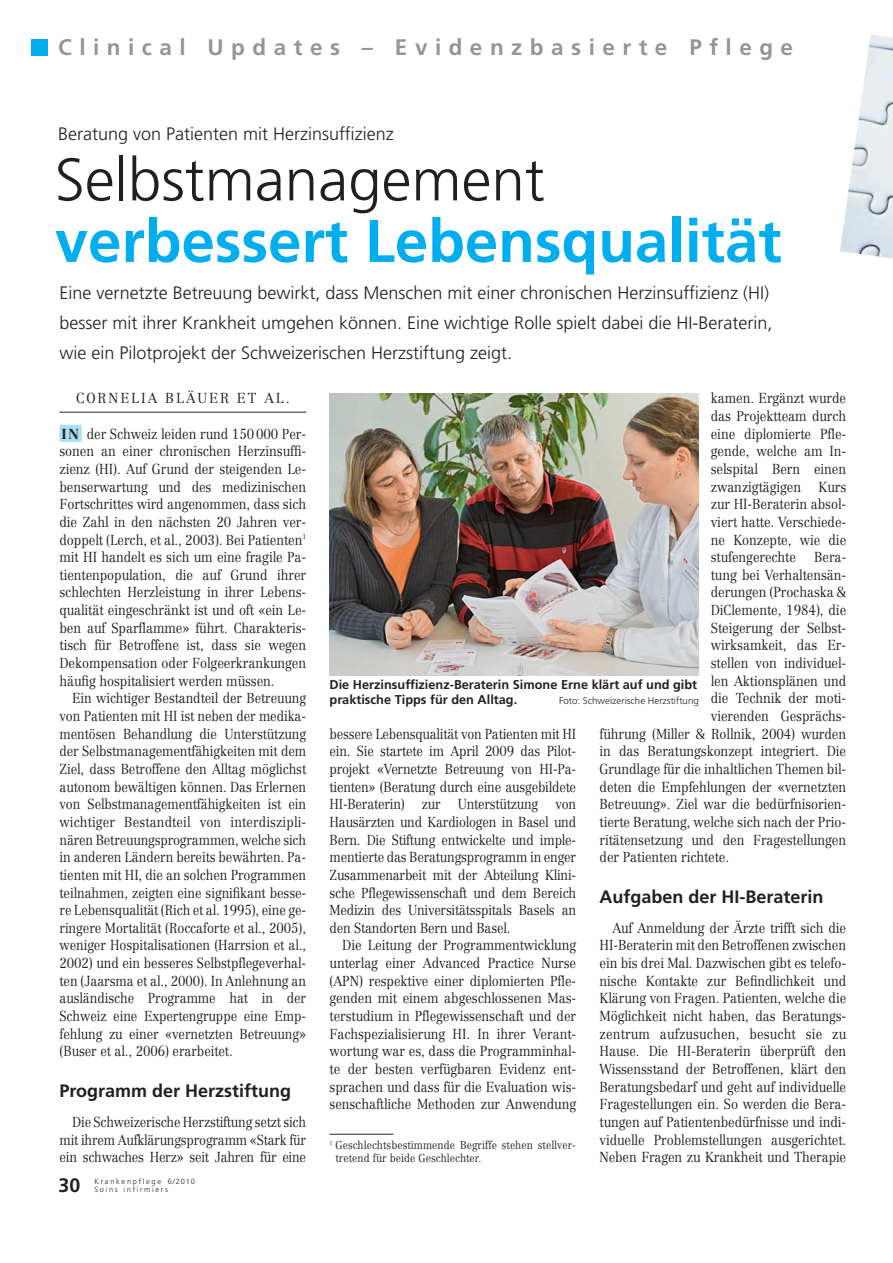
<style>
.page{position:relative;width:893px;height:1263px;background:#fff}
.page>*{position:absolute;margin:0;border:0;box-sizing:border-box;transform-origin:0 0}
.t1{font:700 60px "Frutiger";color:#00aeef}
.t2{font:300 60px "Frutiger";color:#231f20}
.t3{font:700 22.5px "Frutiger";letter-spacing:.335em;color:#939598}
.t4{font:700 19.5px "Frutiger";color:#231f20}
.t5{font:300 18px/30px "Frutiger";color:#231f20}
.t6{font:700 18px "Frutiger";color:#231f20}
.t7{font:300 14.25px/17.7px "Centennial";letter-spacing:-.005em;color:#231f20;text-align:justify;scale:.89 1}
.t8{font:300 14.25px/17.7px "Centennial";letter-spacing:-.005em;color:#231f20;text-align:justify;scale:.88 1}
.t9{font:300 14.25px "Centennial";letter-spacing:.15em;color:#231f20;scale:.94 1}
.t10{font:700 12.75px/15px "Frutiger";color:#231f20}
.t11{font:300 11.25px/12.8px "Centennial";letter-spacing:.01em;color:#231f20;scale:.89 1}
.t12{font:300 9.75px "Frutiger";color:#231f20}
.t13{font:300 7.5px/8.2px "Frutiger";letter-spacing:.22em;color:#231f20}
.s1{font-weight:700;color:#aae0f9}
</style>
<div class="page">
<div style="left:32px;top:39px;width:16px;height:16px;background:#00aeef"></div>
<hr style="left:60px;top:412px;width:246px;height:1px;background:#231f20">
<div style="left:60px;top:425px;width:22px;height:17px;background:#aae0f9"></div>
<img style="left:840px;top:35px;width:53px;height:224px">
<hr style="left:330px;top:1134px;width:63px;height:1px;background:#231f20">
<img style="left:330px;top:393px;width:369px;height:282px">
<h2 class="t3" style="left:58px;top:38px;width:736px">Clinical Updates – Evidenzbasierte Pflege</h2>
<p class="t5" style="left:58px;top:120px;width:337px">Beratung von Patienten mit Herzinsuffizienz</p>
<h1 class="t2" style="left:55px;top:155px;width:492px">Selbstmanagement</h1>
<h1 class="t1" style="left:55px;top:217px;width:728px">verbessert Lebensqualität</h1>
<p class="t5" style="left:60px;top:279px;width:714px">Eine vernetzte Betreuung bewirkt, dass Menschen mit einer chronischen Herzinsuffizienz (HI) besser mit ihrer Krankheit umgehen können. Eine wichtige Rolle spielt dabei die HI-Beraterin, wie ein Pilotprojekt der Schweizerischen Herzstiftung zeigt.</p>
<p class="t9" style="left:76px;top:393px;width:229px">CORNELIA BLÄUER ET AL.</p>
<p class="t7" style="left:60px;top:426px;width:279px"><span class="s1">IN</span> der Schweiz leiden rund 150000 Per&shy;sonen an einer chronischen Herzinsuffi&shy;zienz (HI). Auf Grund der steigenden Le&shy;benserwartung und des medizinischen Fortschrittes wird angenommen, dass sich die Zahl in den nächsten 20 Jahren ver&shy;doppelt (Lerch, et al., 2003). Bei Patienten<sup>1 </sup>mit HI handelt es sich um eine fragile Pa&shy;tientenpopulation, die auf Grund ihrer schlechten Herzleistung in ihrer Lebens&shy;qualität eingeschränkt ist und oft «ein Le&shy;ben auf Sparflamme» führt. Charakteris&shy;tisch für Betroffene ist, dass sie wegen Dekompensation oder Folgeerkrankungen häufig hospitalisiert werden müssen.</p>
<p class="t8" style="left:60px;top:691px;width:282px;text-indent:13px">Ein wichtiger Bestandteil der Betreuung von Patienten mit HI ist neben der medika&shy;mentösen Behandlung die Unterstützung der Selbstmanagementfähigkeiten mit dem Ziel, dass Betroffene den Alltag möglichst autonom bewältigen können. Das Erlernen von Selbstmanagementfähigkeiten ist ein wichtiger Bestandteil von interdiszipli&shy;nären Betreuungsprogrammen, welche sich in anderen Ländern bereits bewährten. Pa&shy;tienten mit HI, die an solchen Programmen teilnahmen, zeigten eine signifikant besse&shy;re Lebensqualität (Rich et al. 1995), eine ge&shy;ringere Mortalität (Roccaforte et al., 2005), weniger Hospitalisationen (Harrsion et al., 2002) und ein besseres Selbstpflegeverhal&shy;ten (Jaarsma et al., 2000). In Anlehnung an ausländische Programme hat in der Schweiz eine Expertengruppe eine Emp&shy;fehlung zu einer «vernetzten Betreuung» (Buser et al., 2006) erarbeitet.</p>
<p class="t6" style="left:60px;top:1084px;width:233px">Programm der Herzstiftung</p>
<p class="t8" style="left:60px;top:1114px;width:282px;text-indent:13px">Die Schweizerische Herzstiftung setzt sich mit ihrem Aufklärungsprogramm «Stark für ein schwaches Herz» seit Jahren für eine</p>
<h3 class="t4" style="left:59px;top:1178px;width:23px">30</h3>
<p class="t13" style="left:95px;top:1178px;width:102px">Krankenpflege 6/2010<br>Soins infirmiers</p>
<p class="t7" style="left:711px;top:391px;width:154px">kamen. Ergänzt wurde das Projektteam durch eine diplomierte Pfle&shy;gende, welche am In&shy;selspital Bern einen zwanzigtägigen Kurs zur HI-Beraterin absol&shy;viert hatte. Verschiede&shy;ne Konzepte, wie die stufengerechte</p>
<p class="t7" style="left:814px;top:550px;width:38px">Bera-</p>
<p class="t7" style="left:711px;top:567px;width:154px">tung bei Verhaltensän-</p>
<p class="t7" style="left:711px;top:585px;width:154px">derungen (Prochaska &amp;</p>
<p class="t7" style="left:711px;top:602px;width:154px">DiClemente, 1984), die</p>
<p class="t7" style="left:711px;top:620px;width:154px">Steigerung der Selbst-</p>
<p class="t7" style="left:711px;top:638px;width:154px">wirksamkeit, das Er-</p>
<p class="t7" style="left:711px;top:655px;width:154px">stellen von individuel-</p>
<p class="t7" style="left:711px;top:673px;width:154px">len Aktionsplänen und</p>
<p class="t7" style="left:711px;top:691px;width:154px">die Technik der moti-</p>
<p class="t7" style="left:711px;top:708px;width:154px">vierenden Gesprächs-</p>
<p class="t7" style="left:600px;top:726px;width:279px">führung (Miller &amp; Rollnik, 2004) wurden</p>
<p class="t7" style="left:600px;top:744px;width:279px">in das Beratungskonzept integriert. Die</p>
<p class="t7" style="left:600px;top:761px;width:279px">Grundlage für die inhaltlichen Themen bil-</p>
<p class="t7" style="left:600px;top:779px;width:279px">deten die Empfehlungen der «vernetzten</p>
<p class="t7" style="left:600px;top:797px;width:279px">Betreuung». Ziel war die bedürfnisorien-</p>
<p class="t7" style="left:600px;top:814px;width:279px">tierte Beratung, welche sich nach der Prio-</p>
<p class="t7" style="left:600px;top:832px;width:279px">ritätensetzung und den Fragestellungen</p>
<p class="t7" style="left:600px;top:849px;width:147px">der Patienten richtete.</p>
<p class="t6" style="left:600px;top:889px;width:226px">Aufgaben der HI-Beraterin</p>
<p class="t7" style="left:600px;top:920px;width:279px;text-indent:13px">Auf Anmeldung der Ärzte trifft sich die HI-Beraterin mit den Betroffenen zwischen ein bis drei Mal. Dazwischen gibt es telefo&shy;nische Kontakte zur Befindlichkeit und Klärung von Fragen. Patienten, welche die Möglichkeit nicht haben, das Beratungs&shy;zentrum aufzusuchen, besucht sie zu Hause. Die HI-Beraterin überprüft den Wissensstand der Betroffenen, klärt den Beratungsbedarf und geht auf individuelle Fragestellungen ein. So werden die Bera&shy;tungen auf Patientenbedürfnisse und indi&shy;viduelle Problemstellungen ausgerichtet.<br>Neben Fragen zu Krankheit und Therapie</p>
<p class="t10" style="left:330px;top:678px;width:369px">Die Herzinsuffizienz-Beraterin Simone Erne klärt auf und gibt praktische Tipps für den Alltag.</p>
<p class="t12" style="left:559px;top:696px;width:141px">Foto: Schweizerische Herzstiftung</p>
<p class="t8" style="left:330px;top:726px;width:282px">bessere Lebensqualität von Patienten mit HI ein. Sie startete im April 2009 das Pilot&shy;projekt «Vernetzte Betreuung von HI-Pa&shy;tienten» (Beratung durch eine ausgebildete HI-Beraterin) zur Unterstützung von Hausärzten und Kardiologen in Basel und Bern. Die Stiftung entwickelte und imple&shy;mentierte das Beratungsprogramm in enger Zusammenarbeit mit der Abteilung Klini&shy;sche Pflegewissenschaft und dem Bereich Medizin des Universitätsspitals Basels an den Standorten Bern und Basel.</p>
<p class="t7" style="left:330px;top:938px;width:279px;text-indent:13px">Die Leitung der Programmentwicklung unterlag einer Advanced Practice Nurse (APN) respektive einer diplomierten Pfle&shy;genden mit einem abgeschlossenen Mas&shy;terstudium in Pflegewissenschaft und der Fachspezialisierung HI. In ihrer Verant&shy;wortung war es, dass die Programminhal&shy;te der besten verfügbaren Evidenz ent&shy;sprachen und dass für die Evaluation wis&shy;senschaftliche Methoden zur Anwendung</p>
<p class="t11" style="left:336px;top:1140px;width:272px;text-indent:-6px"><sup>1</sup> Geschlechtsbestimmende Begriffe stehen stellver&shy;tretend für beide Geschlechter.</p>
</div>
